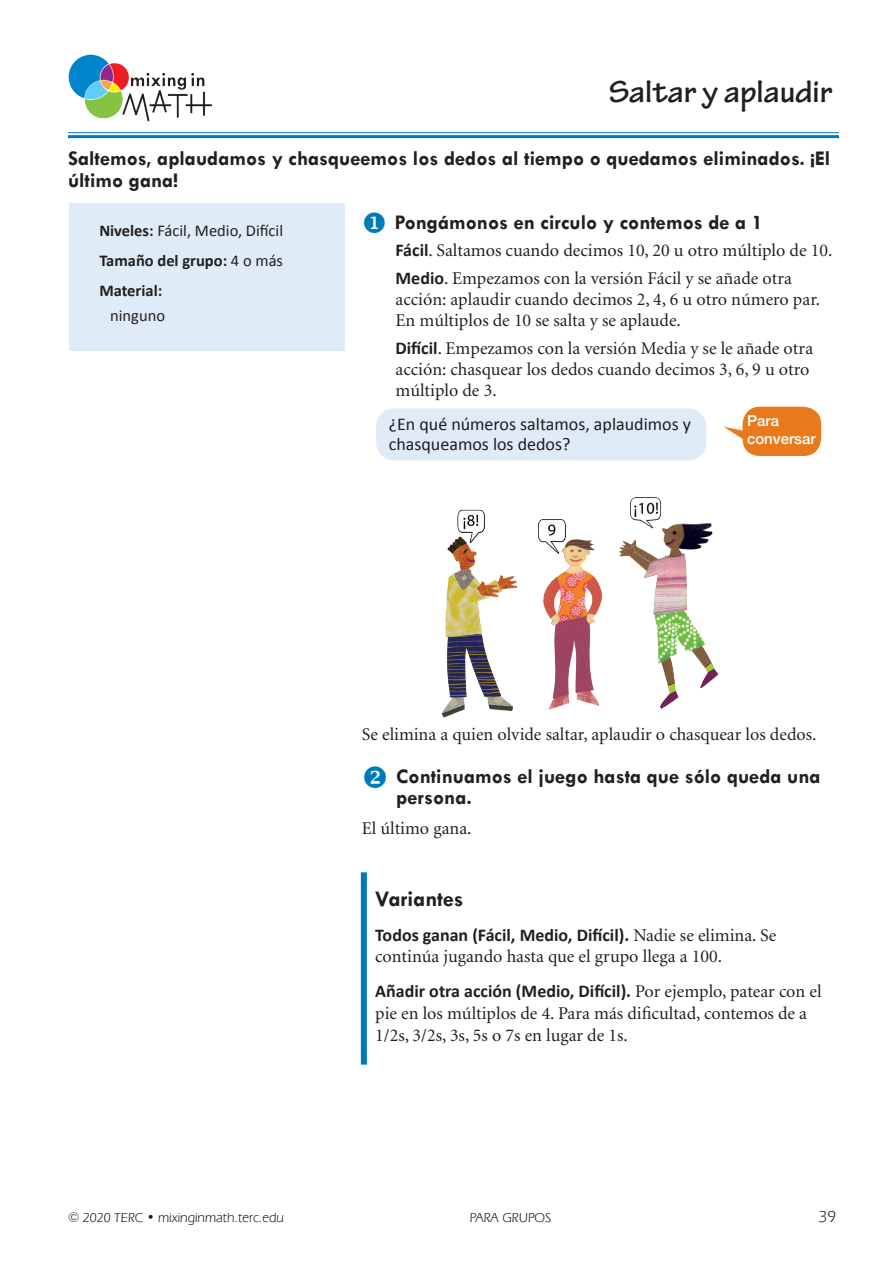
<style>
.page{position:relative;width:893px;height:1263px;background:#fff}
.page>*{position:absolute;margin:0;border:0;box-sizing:border-box;transform-origin:0 0}
.t1{font:700 33px "Tekton Pro";color:#231f20}
.Variations_Head{font:700 22.5px "Tw Cen";color:#231f20}
.Heading_2{font:700 21px/22.5px "Tw Cen";color:#231f20}
.Steps_head{font:700 21px/21px "Tw Cen";color:#231f20}
.Text_body_indent{font:18px/21px "Minion";color:#231f20}
.Variations_text{font:18px/21.6px "Minion";color:#231f20}
.Text_body{font:18px "Minion";color:#231f20}
.talk_about{font:18px/20.2px "Calibri";color:#231f20}
.box_head{font:700 16.5px "Calibri";color:#231f20}
.box_head-2{font:16.5px "Calibri";color:#231f20}
.box_list_-_materials{font:16.5px "Calibri";color:#231f20}
.t2{font:16.5px "Eras IT Cby BT";color:#231f20}
.talk_about_bubble{font:500 15px/18px "Helvetica Neue";color:#fff}
.t3{font:13.5px "Eras IT Cby BT";color:#231f20}
.s1{font-weight:700}
.s2{font-weight:400}
.s3{color:#007ab9}
.s4{font-family:"Calibri";font-weight:700}
</style>
<div class="page">
<hr style="left:68px;top:132px;width:771px;height:1px;background:#007ab9">
<hr style="left:68px;top:135px;width:771px;height:3px;background:#007ab9">
<img style="left:68px;top:54px;width:144px;height:68px">
<div style="left:69px;top:203px;width:276px;height:147px;background:#dfebf6"></div>
<div style="left:361px;top:872px;width:6px;height:192px;background:#007ab9"></div>
<img style="left:441px;top:497px;width:278px;height:220px">
<svg style="left:723px;top:407px;width:98px;height:49px"></svg>
<div style="left:376px;top:408px;width:330px;height:52px;background:#dfebf6;border-radius:18px"></div>
<h1 class="t1" style="left:609px;top:72px;width:225px">Saltar y aplaudir</h1>
<p class="Heading_2" style="left:68px;top:146px;width:764px">Saltemos, aplaudamos y chasqueemos los dedos al tiempo o quedamos eliminados. ¡El último gana!</p>
<p class="box_head-2" style="left:99px;top:220px;width:185px"><span class="s1">Niveles:</span> Fácil, Medio, Difícil</p>
<p class="box_head" style="left:99px;top:250px;width:185px">Tamaño del grupo: <span class="s2">4 o más</span></p>
<p class="box_head" style="left:99px;top:280px;width:64px">Material:</p>
<p class="box_list_-_materials" style="left:110px;top:305px;width:56px">ninguno</p>
<p class="Steps_head" style="left:362px;top:211px;width:403px"><span class="s3">◆</span> Pongámonos en circulo y contemos de a 1</p>
<p class="Text_body_indent" style="left:396px;top:241px;width:438px"><span class="s4">Fácil</span>. Saltamos cuando decimos 10, 20 u otro múltiplo de 10.</p>
<p class="Text_body_indent" style="left:396px;top:268px;width:426px"><span class="s4">Medio</span>. Empezamos con la versión Fácil y se añade otra acción: aplaudir cuando decimos 2, 4, 6 u otro número par.<br>En múltiplos de 10 se salta y se aplaude.</p>
<p class="Text_body_indent" style="left:396px;top:338px;width:419px"><span class="s4">Difícil</span>. Empezamos con la versión Media y se le añade otra acción: chasquear los dedos cuando decimos 3, 6, 9 u otro múltiplo de 3.</p>
<p class="talk_about" style="left:389px;top:413px;width:304px">¿En qué números saltamos, aplaudimos y chasqueamos los dedos?</p>
<p class="talk_about_bubble" style="left:747px;top:411px;width:70px">Para conversar</p>
<p class="Text_body" style="left:362px;top:725px;width:456px">Se elimina a quien olvide saltar, aplaudir o chasquear los dedos.</p>
<p class="Steps_head" style="left:396px;top:766px;width:426px;text-indent:-34px"><span class="s3">❖</span> Continuamos el juego hasta que sólo queda una persona.</p>
<p class="Text_body" style="left:362px;top:819px;width:111px">El último gana.</p>
<p class="Variations_Head" style="left:375px;top:885px;width:90px">Variantes</p>
<p class="Variations_text" style="left:375px;top:925px;width:403px"><span class="s4">Todos ganan (Fácil, Medio, Difícil).</span> Nadie se elimina. Se continúa jugando hasta que el grupo llega a 100.</p>
<p class="Variations_text" style="left:375px;top:981px;width:448px"><span class="s4">Añadir otra acción (Medio, Difícil).</span> Por ejemplo, patear con el pie en los múltiplos de 4. Para más dificultad, contemos de a<br>1/2s, 3/2s, 3s, 5s o 7s en lugar de 1s.</p>
<p class="t3" style="left:68px;top:1209px;width:217px">© 2020 TERC • mixinginmath.terc.edu</p>
<p class="t3" style="left:470px;top:1209px;width:83px">PARA GRUPOS</p>
<p class="t2" style="left:819px;top:1206px;width:19px">39</p>
</div>
